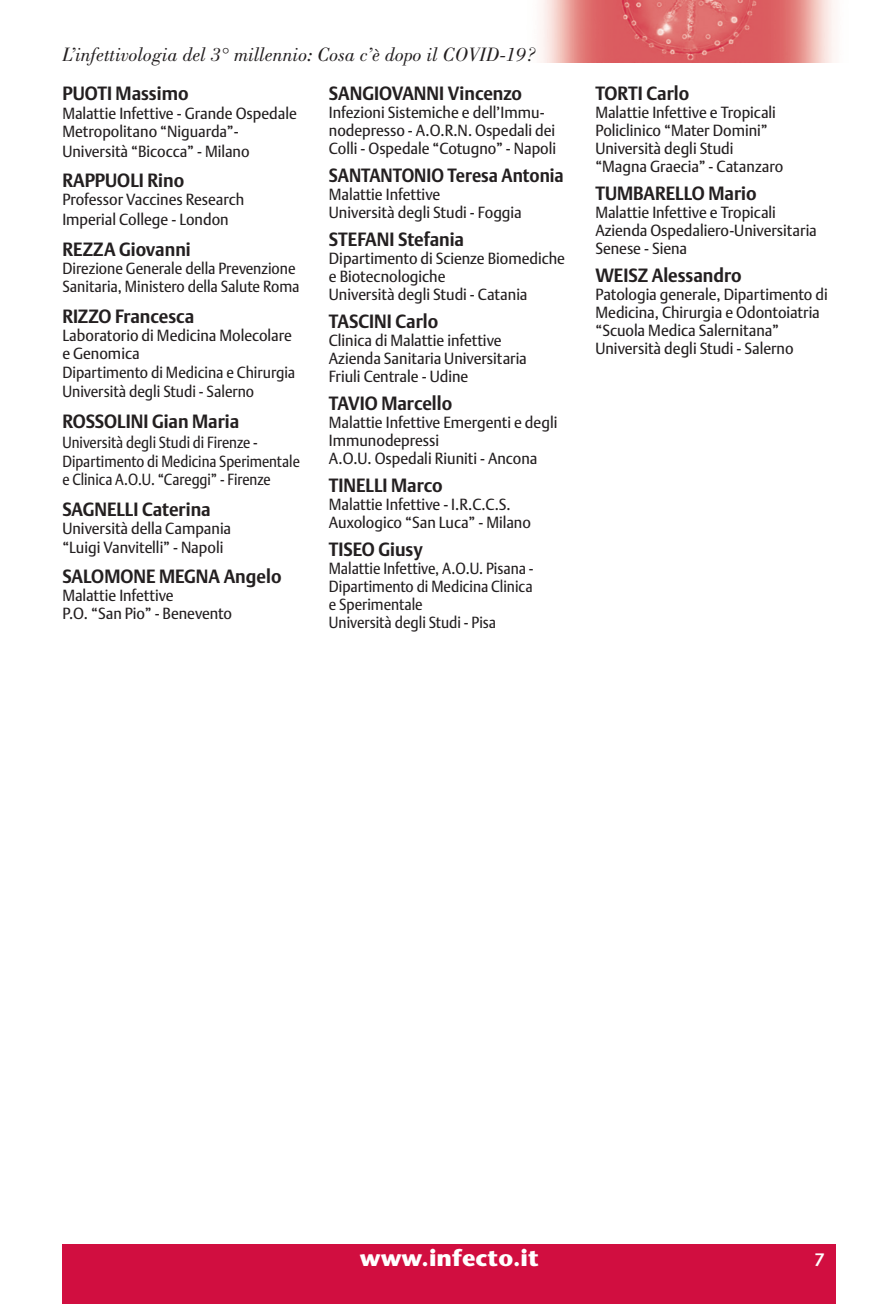
<style>
.page{position:relative;width:896px;height:1304px;background:#fff}
.page>*{position:absolute;margin:0;border:0;box-sizing:border-box;transform-origin:0 0}
.t1{font:700 23.4px "Stone Sans";color:#fff}
.t2{font:italic 20px "Bodoni";color:#231f20}
.t3{font:700 19px "DTL Argo T";color:#231f20;scale:.94 1}
.t4{font:700 19px "DTL Argo T";color:#231f20;scale:.91 1}
.t5{font:600 18px "Stone Sans";color:#fff}
.t6{font:16px/18px "DTL Argo T";color:#231f20;scale:.94 1}
.t7{font:16px/18px "DTL Argo T";color:#231f20;scale:.9 1}
.t8{font:16px/18.8px "DTL Argo T";color:#231f20;scale:.87 1}
.t9{font:16px/18px "DTL Argo T";color:#231f20;scale:.91 1}
</style>
<div class="page">
<div style="left:62px;top:1244px;width:774px;height:60px;background:#d10e40"></div>
<img style="left:540px;top:0;width:295px;height:62px">
<p class="t2" style="left:62px;top:44px;width:475px">L’infettivologia del 3° millennio: Cosa c’è dopo il COVID-19?</p>
<p class="t3" style="left:62px;top:82px;width:136px">PUOTI Massimo</p>
<p class="t6" style="left:62px;top:104px;width:251px;line-height:18.8px">Malattie Infettive - Grande Ospedale<br>Metropolitano “Niguarda”-<br>Università “Bicocca” - Milano</p>
<p class="t3" style="left:62px;top:169px;width:131px">RAPPUOLI Rino</p>
<p class="t6" style="left:62px;top:190px;width:195px;line-height:19.4px">Professor Vaccines Research<br>Imperial College - London</p>
<p class="t3" style="left:62px;top:238px;width:138px">REZZA Giovanni</p>
<p class="t9" style="left:62px;top:259px;width:262px">Direzione Generale della Prevenzione<br>Sanitaria, Ministero della Salute Roma</p>
<p class="t3" style="left:62px;top:304px;width:142px">RIZZO Francesca</p>
<p class="t6" style="left:62px;top:325px;width:249px;line-height:19px">Laboratorio di Medicina Molecolare e Genomica<br>Dipartimento di Medicina e Chirurgia<br>Università degli Studi - Salerno</p>
<p class="t3" style="left:62px;top:410px;width:190px">ROSSOLINI Gian Maria</p>
<p class="t8" style="left:62px;top:432px;width:275px">Università degli Studi di Firenze -<br>Dipartimento di Medicina Sperimentale e Clinica A.O.U. “Careggi” - Firenze</p>
<p class="t3" style="left:62px;top:498px;width:159px">SAGNELLI Caterina</p>
<p class="t6" style="left:62px;top:518px;width:181px;line-height:19.4px">Università della Campania “Luigi Vanvitelli” - Napoli</p>
<p class="t3" style="left:62px;top:565px;width:235px">SALOMONE MEGNA Angelo</p>
<p class="t6" style="left:62px;top:586px;width:182px">Malattie Infettive<br>P.O. “San Pio” - Benevento</p>
<p class="t3" style="left:329px;top:82px;width:207px">SANGIOVANNI Vincenzo</p>
<p class="t6" style="left:329px;top:103px;width:243px">Infezioni Sistemiche e dell’Immu&shy;nodepresso - A.O.R.N. Ospedali dei<br>Colli - Ospedale “Cotugno” - Napoli</p>
<p class="t4" style="left:329px;top:164px;width:260px">SANTANTONIO Teresa Antonia</p>
<p class="t6" style="left:329px;top:185px;width:207px">Malattie Infettive<br>Università degli Studi - Foggia</p>
<p class="t3" style="left:329px;top:228px;width:145px">STEFANI Stefania</p>
<p class="t6" style="left:329px;top:249px;width:253px">Dipartimento di Scienze Biomediche e Biotecnologiche<br>Università degli Studi - Catania</p>
<p class="t3" style="left:329px;top:310px;width:118px">TASCINI Carlo</p>
<p class="t6" style="left:329px;top:331px;width:212px">Clinica di Malattie infettive<br>Azienda Sanitaria Universitaria<br>Friuli Centrale - Udine</p>
<p class="t3" style="left:329px;top:392px;width:133px">TAVIO Marcello</p>
<p class="t6" style="left:329px;top:413px;width:245px">Malattie Infettive Emergenti e degli<br>Immunodepressi<br>A.O.U. Ospedali Riuniti - Ancona</p>
<p class="t3" style="left:329px;top:474px;width:123px">TINELLI Marco</p>
<p class="t6" style="left:329px;top:495px;width:216px">Malattie Infettive - I.R.C.C.S.<br>Auxologico “San Luca” - Milano</p>
<p class="t3" style="left:329px;top:538px;width:101px">TISEO Giusy</p>
<p class="t7" style="left:329px;top:559px;width:229px">Malattie Infettive, A.O.U. Pisana -<br>Dipartimento di Medicina Clinica e Sperimentale<br>Università degli Studi - Pisa</p>
<p class="t3" style="left:595px;top:82px;width:101px">TORTI Carlo</p>
<p class="t6" style="left:595px;top:103px;width:201px">Malattie Infettive e Tropicali<br>Policlinico “Mater Domini”<br>Università degli Studi “Magna Graecia” - Catanzaro</p>
<p class="t3" style="left:595px;top:182px;width:173px">TUMBARELLO Mario</p>
<p class="t6" style="left:595px;top:203px;width:237px">Malattie Infettive e Tropicali<br>Azienda Ospedaliero-Universitaria<br>Senese - Siena</p>
<p class="t3" style="left:595px;top:264px;width:157px">WEISZ Alessandro</p>
<p class="t6" style="left:595px;top:285px;width:249px">Patologia generale, Dipartimento di Medicina, Chirurgia e Odontoiatria “Scuola Medica Salernitana” Università degli Studi - Salerno</p>
<h1 class="t1" style="left:360px;top:1244px;width:180px">www.infecto.it</h1>
<p class="t5" style="left:814px;top:1249px;width:12px">7</p>
</div>
